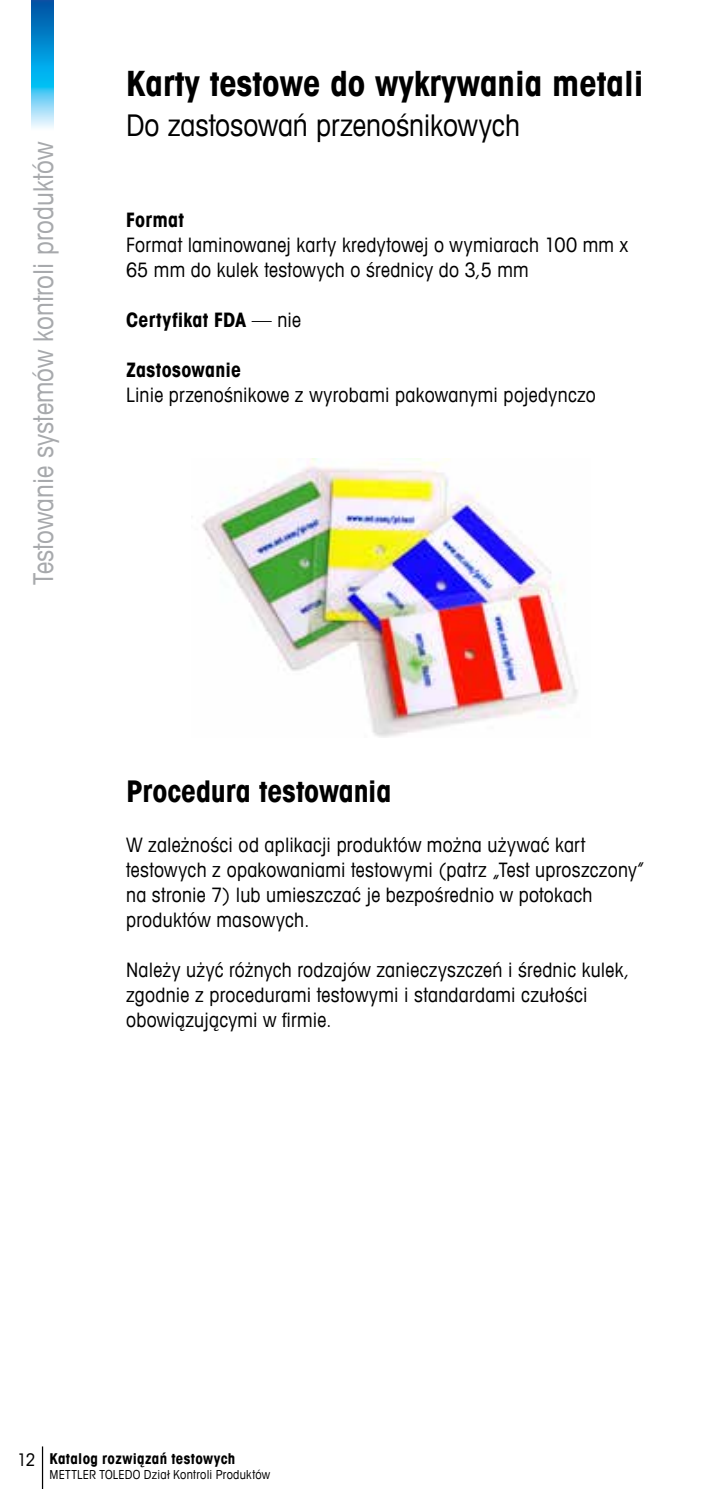
<style>
.page{position:relative;width:709px;height:1489px;background:#fff}
.page>*{position:absolute;margin:0;border:0;box-sizing:border-box;transform-origin:0 0}
.t1{font:700 condensed 35px "Avant Garde Com";color:#000}
.t2{font:condensed 30px "Avant Garde Com";letter-spacing:-.005em;color:#000}
.t3{font:700 condensed 30px "Avant Garde Com";color:#000}
.t4{font:condensed 27.5px "Avant Garde Com";color:#a7a9ac}
.t5{font:condensed 20px/25px "Avant Garde Com";letter-spacing:.015em;color:#000}
.t6{font:700 condensed 20px "Avant Garde Com";letter-spacing:.01em;color:#000}
.t7{font:700 condensed 15px "Avant Garde Com";letter-spacing:.02em;color:#000}
.t8{font:condensed 12.5px "Avant Garde Com";letter-spacing:.02em;color:#000}
.s1{font-weight:400}
.s2{font-weight:400;font-size:17.5px}
</style>
<div class="page">
<hr style="left:42px;top:1446px;width:1px;height:42px;background:#000">
<img style="left:32px;top:0;width:21px;height:128px">
<img style="left:202px;top:458px;width:376px;height:279px">
<h3 class="t4" style="left:26px;top:585px;width:445px;rotate:-90deg">Testowanie systemów kontroli produktów</h3>
<h1 class="t1" style="left:126px;top:61px;width:519px">Karty testowe do wykrywania metali</h1>
<h2 class="t2" style="left:126px;top:107px;width:395px">Do zastosowań przenośnikowych</h2>
<p class="t6" style="left:126px;top:207px;width:59px">Format</p>
<p class="t5" style="left:126px;top:232px;width:504px">Format laminowanej karty kredytowej o wymiarach 100 mm x<br>65 mm do kulek testowych o średnicy do 3,5 mm</p>
<p class="t6" style="left:126px;top:307px;width:176px">Certyfikat FDA <span class="s1">— nie</span></p>
<p class="t6" style="left:126px;top:357px;width:116px">Zastosowanie</p>
<p class="t5" style="left:126px;top:382px;width:471px">Linie przenośnikowe z wyrobami pakowanymi pojedynczo</p>
<h2 class="t3" style="left:126px;top:771px;width:267px">Procedura testowania</h2>
<p class="t5" style="left:126px;top:831px;width:519px">W zależności od aplikacji produktów można używać kart testowych z opakowaniami testowymi (patrz „Test uproszczony” na stronie 7) lub umieszczać je bezpośrednio w potokach produktów masowych.</p>
<p class="t5" style="left:126px;top:956px;width:505px">Należy użyć różnych rodzajów zanieczyszczeń i średnic kulek, zgodnie z procedurami testowymi i standardami czułości obowiązującymi w firmie.</p>
<p class="t7" style="left:17px;top:1449px;width:220px"><span class="s2">12</span> Katalog rozwiązań testowych</p>
<p class="t8" style="left:50px;top:1466px;width:222px">METTLER TOLEDO Dział Kontroli Produktów</p>
</div>
